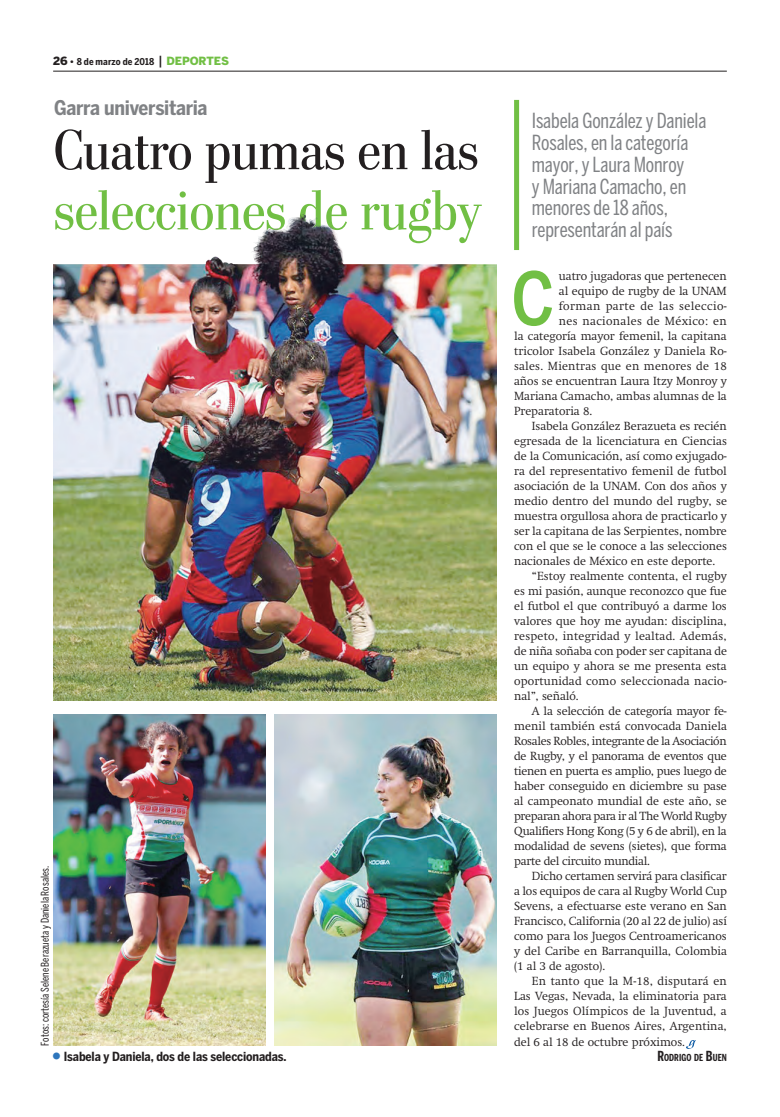
<style>
.page{position:relative;width:780px;height:1117px;background:#fff}
.page>*{position:absolute;margin:0;border:0;box-sizing:border-box;transform-origin:0 0}
.t1{font:500 72.38px "Benton Sans Cond";color:#71bf44}
.t2{font:56.25px "Stilson";color:#71bf44}
.t3{font:56.25px "Stilson";color:#231f20}
.t4{font:20.62px/21.9px "Benton Sans Comp";letter-spacing:-.01em;color:#808285}
.t5{font:700 20px "Benton Sans Cond";letter-spacing:-.015em;color:#808285}
.t6{font:700 12.5px "Benton Sans Cond";letter-spacing:-.01em;color:#231f20}
.t7{font:300 11.62px "Swift";color:#231f20}
.t8{font:300 11.62px "Swift";letter-spacing:-.02em;color:#231f20}
.t9{font:300 11.62px "Swift";letter-spacing:-.025em;color:#231f20}
.t10{font:300 11.62px "Swift";letter-spacing:.02em;color:#231f20}
.t11{font:300 11.62px "Swift";letter-spacing:.035em;color:#231f20}
.t12{font:300 11.62px "Swift";letter-spacing:.03em;color:#231f20}
.t13{font:10.62px "Benton Sans Comp";color:#231f20}
.t14{font:700 9.62px "Benton Sans Comp";letter-spacing:.015em;color:#231f20}
.t15{font:700 9.38px "Benton Sans Cond";letter-spacing:.01em;color:#231f20}
.s1{font-family:"Benton Sans";font-weight:900;font-size:11.25px}
.s2{font-family:"Benton Sans";font-weight:900}
.s3{font-weight:500;font-size:12.5px}
.s4{font-family:"Benton Sans";font-weight:900;font-size:11.25px;color:#71bf44}
.s5{font-size:13.75px}
</style>
<div class="page">
<hr style="left:53px;top:71px;width:673px;height:1px;background:#231f20">
<div style="left:514px;top:100px;width:5px;height:150px;background:#71bf44"></div>
<img style="left:275px;top:714px;width:221px;height:331px">
<img style="left:53px;top:714px;width:213px;height:331px">
<svg style="left:686px;top:1040px;width:10px;height:8px"></svg>
<img style="left:53px;top:213px;width:443px;height:487px">
<p class="t15" style="left:53px;top:56px;width:177px"><span class="s1">26</span> <span class="s2">•</span> 8 de marzo de 2018 <span class="s3">|</span> <span class="s4">DEPORTES</span></p>
<h3 class="t5" style="left:54px;top:96px;width:155px">Garra universitaria</h3>
<h2 class="t3" style="left:54px;top:117px;width:426px">Cuatro pumas en las</h2>
<h2 class="t2" style="left:54px;top:177px;width:429px">selecciones de rugby</h2>
<p class="t13" style="left:39px;top:1045px;width:181px;rotate:-90deg">Fotos: cortesía Selene Berazueta y Daniela Rosales.</p>
<p class="t6" style="left:64px;top:1048px;width:224px">Isabela y Daniela, dos de las seleccionadas.</p>
<h3 class="t4" style="left:531px;top:109px;width:176px">Isabela González y Daniela<br>Rosales, en la categoría mayor, y Laura Monroy<br>y Mariana Camacho, en menores de 18 años, representarán al país</h3>
<h1 class="t1" style="left:511px;top:256px;width:45px">C</h1>
<p class="t7" style="left:558px;top:269px;width:169px">uatro jugadoras que pertenecen</p>
<p class="t7" style="left:558px;top:284px;width:169px">al equipo de rugby de la UNAM</p>
<p class="t11" style="left:558px;top:299px;width:169px">forman parte de las seleccio-</p>
<p class="t12" style="left:558px;top:314px;width:169px">nes nacionales de México: en</p>
<p class="t7" style="left:514px;top:329px;width:214px">la categoría mayor femenil, la capitana</p>
<p class="t7" style="left:514px;top:344px;width:214px">tricolor Isabela González y Daniela Ro-</p>
<p class="t10" style="left:514px;top:359px;width:214px">sales. Mientras que en menores de 18</p>
<p class="t7" style="left:514px;top:374px;width:214px">años se encuentran Laura Itzy Monroy y</p>
<p class="t7" style="left:514px;top:389px;width:214px">Mariana Camacho, ambas alumnas de la</p>
<p class="t7" style="left:514px;top:404px;width:80px">Preparatoria 8.</p>
<p class="t7" style="left:531px;top:419px;width:196px">Isabela González Berazueta es recién</p>
<p class="t7" style="left:514px;top:434px;width:214px">egresada de la licenciatura en Ciencias</p>
<p class="t7" style="left:514px;top:449px;width:214px">de la Comunicación, así como exjugado-</p>
<p class="t7" style="left:514px;top:464px;width:214px">ra del representativo femenil de futbol</p>
<p class="t7" style="left:514px;top:479px;width:214px">asociación de la UNAM. Con dos años y</p>
<p class="t7" style="left:514px;top:494px;width:214px">medio dentro del mundo del rugby, se</p>
<p class="t7" style="left:514px;top:509px;width:214px">muestra orgullosa ahora de practicarlo y</p>
<p class="t7" style="left:514px;top:524px;width:214px">ser la capitana de las Serpientes, nombre</p>
<p class="t7" style="left:514px;top:539px;width:214px">con el que se le conoce a las selecciones</p>
<p class="t7" style="left:514px;top:554px;width:203px">nacionales de México en este deporte.</p>
<p class="t7" style="left:531px;top:569px;width:196px">“Estoy realmente contenta, el rugby</p>
<p class="t7" style="left:514px;top:584px;width:214px">es mi pasión, aunque reconozco que fue</p>
<p class="t7" style="left:514px;top:599px;width:214px">el futbol el que contribuyó a darme los</p>
<p class="t7" style="left:514px;top:614px;width:214px">valores que hoy me ayudan: disciplina,</p>
<p class="t10" style="left:514px;top:629px;width:214px">respeto, integridad y lealtad. Además,</p>
<p class="t7" style="left:514px;top:644px;width:214px">de niña soñaba con poder ser capitana de</p>
<p class="t7" style="left:514px;top:659px;width:214px">un equipo y ahora se me presenta esta</p>
<p class="t7" style="left:514px;top:674px;width:214px">oportunidad como seleccionada nacio-</p>
<p class="t7" style="left:514px;top:689px;width:66px">nal”, señaló.</p>
<p class="t7" style="left:531px;top:704px;width:196px">A la selección de categoría mayor fe-</p>
<p class="t7" style="left:514px;top:719px;width:214px">menil también está convocada Daniela</p>
<p class="t9" style="left:514px;top:734px;width:214px">Rosales Robles, integrante de la Asociación</p>
<p class="t8" style="left:514px;top:749px;width:214px">de Rugby, y el panorama de eventos que</p>
<p class="t8" style="left:514px;top:764px;width:214px">tienen en puerta es amplio, pues luego de</p>
<p class="t7" style="left:514px;top:779px;width:214px">haber conseguido en diciembre su pase</p>
<p class="t7" style="left:514px;top:794px;width:214px">al campeonato mundial de este año, se</p>
<p class="t9" style="left:514px;top:809px;width:214px">preparan ahora para ir al The World Rugby</p>
<p class="t8" style="left:514px;top:824px;width:214px">Qualifiers Hong Kong (5 y 6 de abril), en la</p>
<p class="t7" style="left:514px;top:839px;width:214px">modalidad de sevens (sietes), que forma</p>
<p class="t8" style="left:514px;top:854px;width:137px">parte del circuito mundial.</p>
<p class="t7" style="left:531px;top:869px;width:196px">Dicho certamen servirá para clasificar</p>
<p class="t7" style="left:514px;top:884px;width:214px">a los equipos de cara al Rugby World Cup</p>
<p class="t7" style="left:514px;top:899px;width:214px">Sevens, a efectuarse este verano en San</p>
<p class="t7" style="left:514px;top:914px;width:214px">Francisco, California (20 al 22 de julio) así</p>
<p class="t7" style="left:514px;top:929px;width:214px">como para los Juegos Centroamericanos</p>
<p class="t7" style="left:514px;top:944px;width:214px">y del Caribe en Barranquilla, Colombia</p>
<p class="t7" style="left:514px;top:959px;width:93px">(1 al 3 de agosto).</p>
<p class="t7" style="left:531px;top:974px;width:196px">En tanto que la M-18, disputará en</p>
<p class="t7" style="left:514px;top:989px;width:214px">Las Vegas, Nevada, la eliminatoria para</p>
<p class="t7" style="left:514px;top:1004px;width:214px">los Juegos Olímpicos de la Juventud, a</p>
<p class="t7" style="left:514px;top:1019px;width:214px">celebrarse en Buenos Aires, Argentina,</p>
<p class="t7" style="left:514px;top:1034px;width:172px">del 6 al 18 de octubre próximos.</p>
<p class="t14" style="left:657px;top:1051px;width:71px"><span class="s5">R</span>ODRIGO DE <span class="s5">B</span>UEN</p>
</div>
